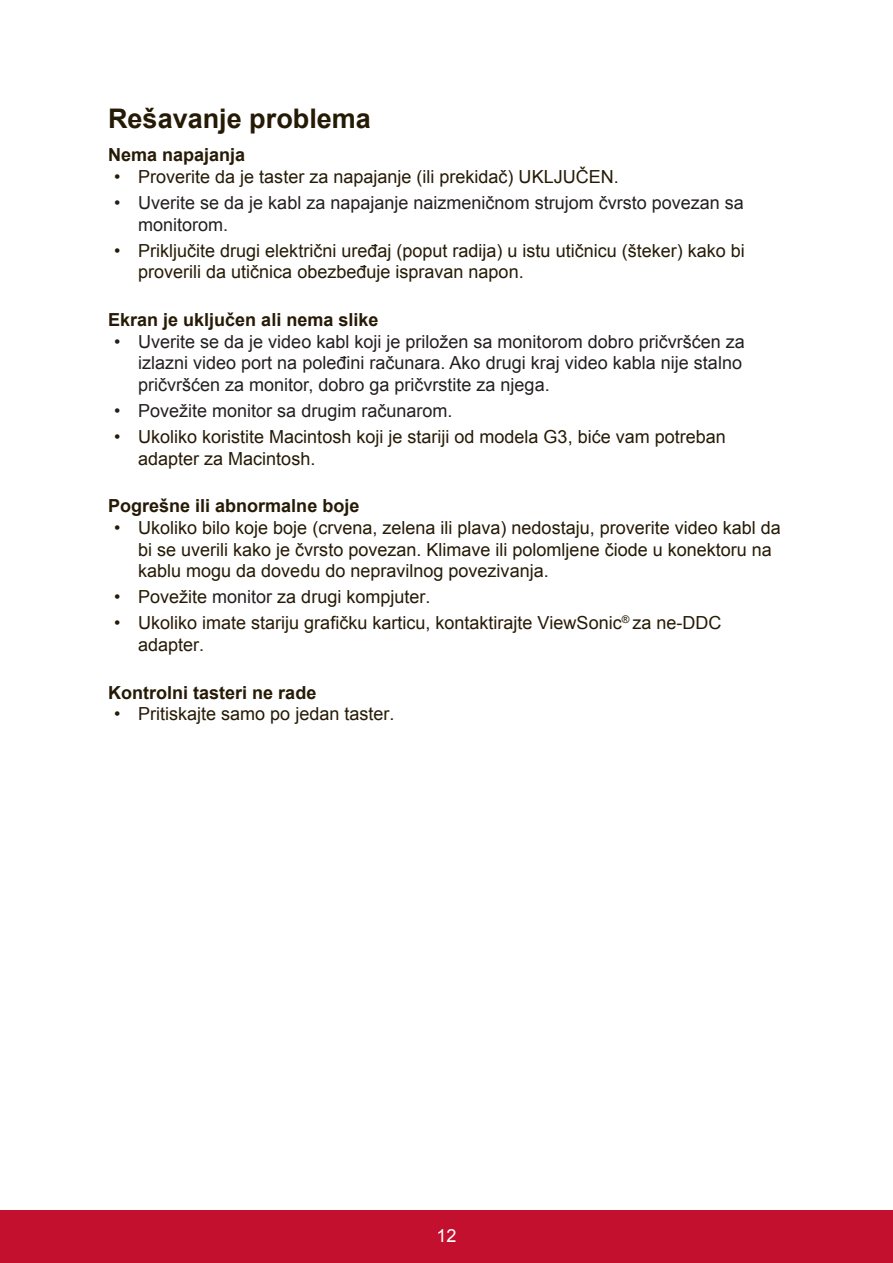
<style>
.page{position:relative;width:893px;height:1263px;background:#fff}
.page>*{position:absolute;margin:0;border:0;box-sizing:border-box;transform-origin:0 0}
.t1{font:700 27px "Arial";color:#251a05}
.t2{font:18px/21.6px "Arial";color:#251a05}
.t3{font:18px/21.6px "Arial";color:#231f20}
.t4{font:700 18px "Arial";color:#251a05}
.t5{font:18px "Arial";color:#fff}
.s1{color:#231f20}
</style>
<div class="page">
<div style="left:0;top:1210px;width:892px;height:53px;background:#c3102f"></div>
<h1 class="t1" style="left:108px;top:100px;width:264px">Rešavanje problema</h1>
<p class="t4" style="left:108px;top:143px;width:139px">Nema napajanja</p>
<p class="t2" style="left:114px;top:166px;width:506px">• Proverite da je taster za napajanje (ili prekidač) UKLJUČEN.</p>
<p class="t3" style="left:138px;top:192px;width:607px;text-indent:-24px">• Uverite se da je kabl za napajanje naizmeničnom strujom čvrsto povezan sa monitorom.</p>
<p class="t2" style="left:138px;top:240px;width:608px;text-indent:-24px">• Priključite drugi električni uređaj (poput radija) u istu utičnicu (šteker) kako bi proverili da utičnica obezbeđuje ispravan napon.</p>
<p class="t4" style="left:108px;top:308px;width:272px">Ekran je uključen ali nema slike</p>
<p class="t3" style="left:138px;top:331px;width:608px;text-indent:-24px">• Uverite se da je video kabl koji je priložen sa monitorom dobro pričvršćen za izlazni video port na poleđini računara. Ako drugi kraj video kabla nije stalno pričvršćen za monitor, dobro ga pričvrstite za njega.</p>
<p class="t3" style="left:114px;top:400px;width:340px">• Povežite monitor sa drugim računarom.</p>
<p class="t2" style="left:138px;top:426px;width:589px;text-indent:-24px">• Ukoliko koristite Macintosh koji je stariji od modela G3, biće vam potreban adapter za Macintosh.</p>
<p class="t4" style="left:108px;top:494px;width:253px">Pogrešne ili abnormalne boje</p>
<p class="t2" style="left:138px;top:517px;width:644px;text-indent:-24px">• Ukoliko bilo koje boje (crvena, zelena ili plava) nedostaju, proverite video kabl da bi se uverili kako je čvrsto povezan. Klimave ili polomljene čiode u konektoru na kablu mogu da dovedu do nepravilnog povezivanja.</p>
<p class="t2" style="left:114px;top:586px;width:318px">• Povežite <span class="s1">monitor</span> za drugi kompjuter.</p>
<p class="t2" style="left:138px;top:612px;width:584px;text-indent:-24px">• Ukoliko imate stariju grafičku karticu, kontaktirajte ViewSonic<sup>®</sup> za ne-DDC adapter.</p>
<p class="t4" style="left:108px;top:680px;width:210px">Kontrolni tasteri ne rade</p>
<p class="t2" style="left:114px;top:703px;width:282px">• Pritiskajte samo po jedan taster.</p>
<p class="t5" style="left:436px;top:1223px;width:22px">12</p>
</div>
